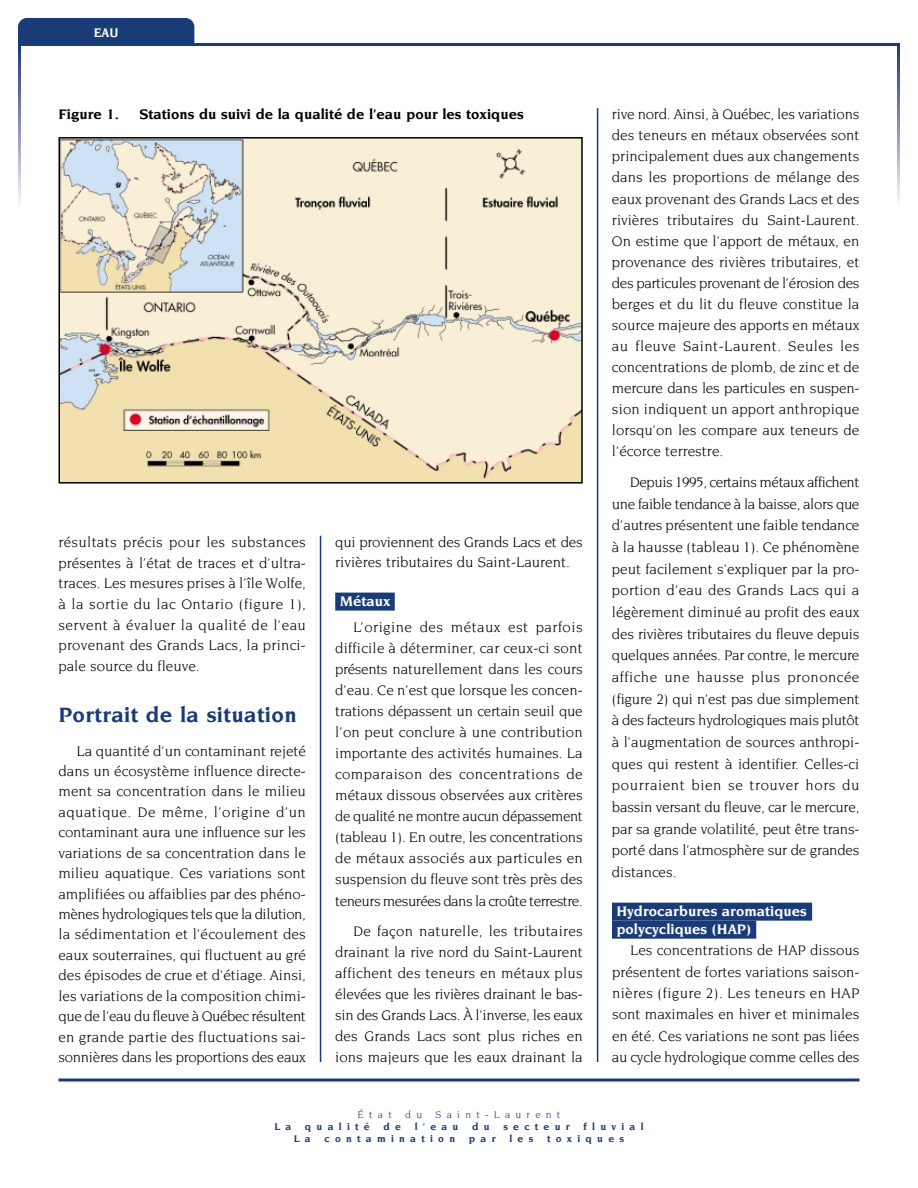
<style>
.page{position:relative;width:918px;height:1188px;background:#fff}
.page>*{position:absolute;margin:0;border:0;box-sizing:border-box;transform-origin:0 0}
.t1{font:700 22.5px "Novarese";letter-spacing:.015em;color:#193b77}
.t2{font:15px/21px "Novarese";color:#000;text-align:justify}
.t3{font:700 15px "Novarese";color:#000}
.t4{font:700 15px/18px "Novarese";color:#fff}
.t5{font:700 13.5px "Novarese";color:#fff;scale:.94 1}
.t6{font:700 10.5px "Novarese";letter-spacing:.5em;color:#193b77}
.t7{font:10.5px "Novarese";letter-spacing:.5em;color:#193b77}
</style>
<div class="page">
<svg style="left:58px;top:1078px;width:802px;height:4px;background:#526b98"></svg>
<hr style="left:18px;top:43px;width:882px;height:3px;background:#193b77">
<svg style="left:897px;top:46px;width:3px;height:156px"></svg>
<svg style="left:18px;top:18px;width:176px;height:184px"></svg>
<hr style="left:320px;top:536px;width:1px;height:526px;background:#193b77">
<hr style="left:597px;top:108px;width:1px;height:954px;background:#193b77">
<img style="left:61px;top:140px;width:519px;height:341px">
<div style="left:58px;top:137px;width:525px;height:347px;border:2px solid #000"></div>
<div style="left:335px;top:593px;width:60px;height:18px;background:#193b77"></div>
<div style="left:612px;top:903px;width:200px;height:18px;background:#193b77"></div>
<div style="left:612px;top:921px;width:144px;height:18px;background:#193b77"></div>
<p class="t5" style="left:94px;top:27px;width:28px">EAU</p>
<p class="t3" style="left:58px;top:108px;width:62px">Figure 1.</p>
<p class="t3" style="left:140px;top:108px;width:386px">Stations du suivi de la qualité de l’eau pour les toxiques</p>
<p class="t2" style="left:58px;top:533px;width:249px;line-height:20.5px">résultats précis pour les substances présentes à l’état de traces et d’ultra&shy;traces. Les mesures prises à l’île Wolfe, à la sortie du lac Ontario (figure 1), servent à évaluer la qualité de l’eau provenant des Grands Lacs, la princi&shy;pale source du fleuve.</p>
<h1 class="t1" style="left:58px;top:705px;width:240px">Portrait de la situation</h1>
<p class="t2" style="left:58px;top:741px;width:249px;line-height:20.4px;text-indent:18px">La quantité d’un contaminant rejeté dans un écosystème influence directe&shy;ment sa concentration dans le milieu aquatique. De même, l’origine d’un contaminant aura une influence sur les variations de sa concentration dans le milieu aquatique. Ces variations sont amplifiées ou affaiblies par des phéno&shy;mènes hydrologiques tels que la dilution, la sédimentation et l’écoulement des eaux souterraines, qui fluctuent au gré des épisodes de crue et d’étiage. Ainsi, les variations de la composition chimi&shy;que de l’eau du fleuve à Québec résultent en grande partie des fluctuations sai&shy;sonnières dans les proportions des eaux</p>
<p class="t2" style="left:335px;top:533px;width:249px;line-height:20.4px">qui proviennent des Grands Lacs et des rivières tributaires du Saint-Laurent.</p>
<p class="t4" style="left:340px;top:593px;width:52px">Métaux</p>
<p class="t2" style="left:335px;top:617px;width:249px;text-indent:18px">L’origine des métaux est parfois difficile à déterminer, car ceux-ci sont présents naturellement dans les cours d’eau. Ce n’est que lorsque les concen&shy;trations dépassent un certain seuil que l’on peut conclure à une contribution importante des activités humaines. La comparaison des concentrations de métaux dissous observées aux critères de qualité ne montre aucun dépassement (tableau 1). En outre, les concentrations de métaux associés aux particules en suspension du fleuve sont très près des teneurs mesurées dans la croûte terrestre.</p>
<p class="t2" style="left:335px;top:921px;width:249px;text-indent:18px">De façon naturelle, les tributaires drainant la rive nord du Saint-Laurent affichent des teneurs en métaux plus élevées que les rivières drainant le bas&shy;sin des Grands Lacs. À l’inverse, les eaux des Grands Lacs sont plus riches en ions majeurs que les eaux drainant la</p>
<p class="t7" style="left:357px;top:1110px;width:36px">État</p>
<p class="t7" style="left:405px;top:1110px;width:18px">d u</p>
<p class="t7" style="left:436px;top:1110px;width:126px">Saint-Laurent</p>
<p class="t2" style="left:612px;top:105px;width:249px">rive nord. Ainsi, à Québec, les variations des teneurs en métaux observées sont principalement dues aux changements dans les proportions de mélange des eaux provenant des Grands Lacs et des rivières tributaires du Saint-Laurent.<br>On estime que l’apport de métaux, en provenance des rivières tributaires, et des particules provenant de l’érosion des berges et du lit du fleuve constitue la source majeure des apports en métaux au fleuve Saint-Laurent. Seules les concentrations de plomb, de zinc et de mercure dans les particules en suspen&shy;sion indiquent un apport anthropique lorsqu’on les compare aux teneurs de l’écorce terrestre.</p>
<p class="t2" style="left:612px;top:472px;width:249px;line-height:21.6px;text-indent:18px">Depuis 1995, certains métaux affichent une faible tendance à la baisse, alors que d’autres présentent une faible tendance à la hausse (tableau 1). Ce phénomène peut facilement s’expliquer par la pro&shy;portion d’eau des Grands Lacs qui a légèrement diminué au profit des eaux des rivières tributaires du fleuve depuis quelques années. Par contre, le mercure affiche une hausse plus prononcée (figure 2) qui n’est pas due simplement à des facteurs hydrologiques mais plutôt à l’augmentation de sources anthropi&shy;ques qui restent à identifier. Celles-ci pourraient bien se trouver hors du bassin versant du fleuve, car le mercure, par sa grande volatilité, peut être trans&shy;porté dans l’atmosphère sur de grandes distances.</p>
<p class="t4" style="left:616px;top:903px;width:192px">Hydrocarbures aromatiques polycycliques (HAP)</p>
<p class="t2" style="left:612px;top:941px;width:249px;text-indent:18px">Les concentrations de HAP dissous présentent de fortes variations saison&shy;nières (figure 2). Les teneurs en HAP sont maximales en hiver et minimales en été. Ces variations ne sont pas liées au cycle hydrologique comme celles des</p>
<p class="t6" style="left:274px;top:1122px;width:18px">L a</p>
<p class="t6" style="left:305px;top:1122px;width:66px">qualité</p>
<p class="t6" style="left:383px;top:1122px;width:19px">d e</p>
<p class="t6" style="left:415px;top:1122px;width:45px">l’eau</p>
<p class="t6" style="left:472px;top:1122px;width:19px">d u</p>
<p class="t6" style="left:503px;top:1122px;width:68px">secteur</p>
<p class="t6" style="left:584px;top:1122px;width:62px">fluvial</p>
<p class="t6" style="left:294px;top:1134px;width:18px">L a</p>
<p class="t6" style="left:325px;top:1134px;width:132px">contamination</p>
<p class="t6" style="left:469px;top:1134px;width:28px">par</p>
<p class="t6" style="left:509px;top:1134px;width:25px">les</p>
<p class="t6" style="left:547px;top:1134px;width:78px">toxiques</p>
</div>
